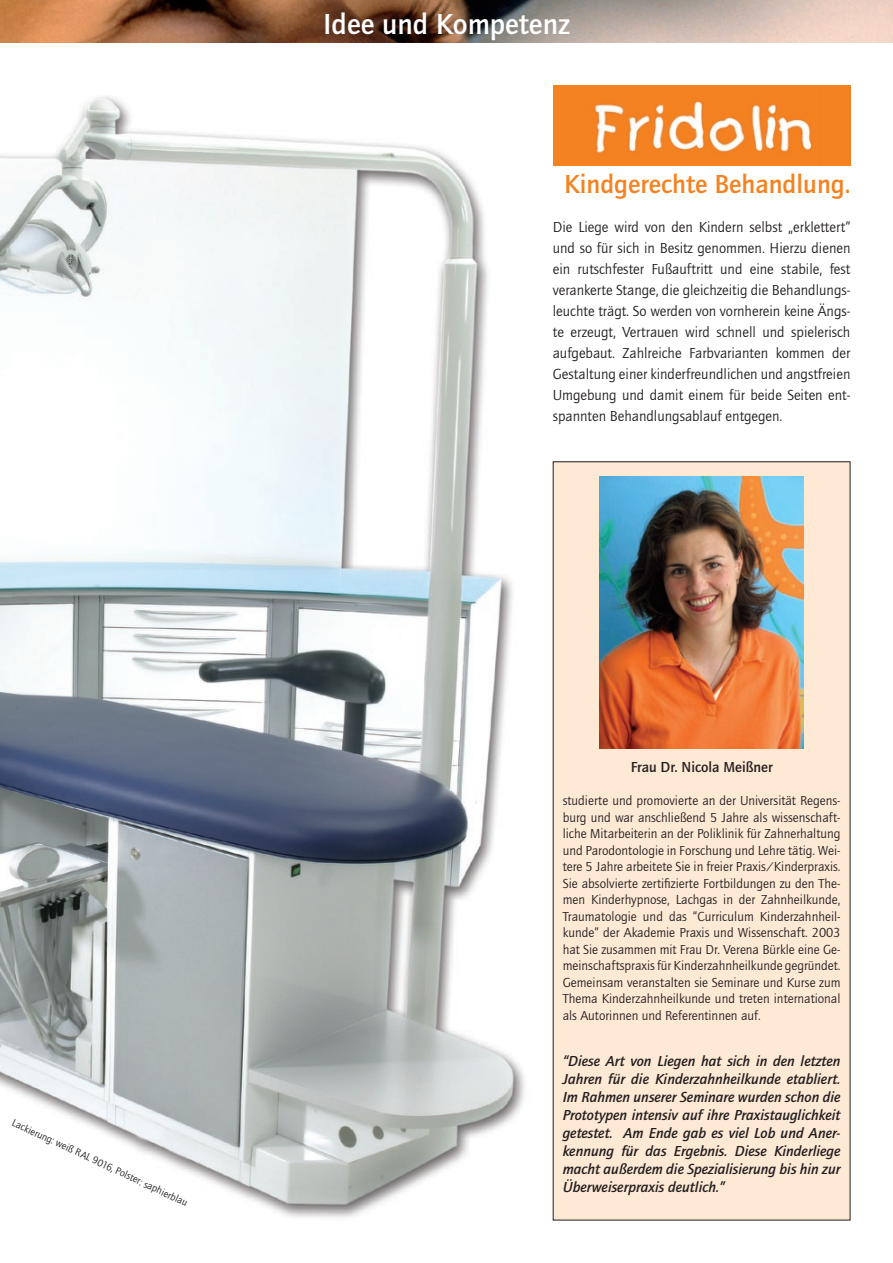
<style>
.page{position:relative;width:893px;height:1263px;background:#fff}
.page>*{position:absolute;margin:0;border:0;box-sizing:border-box;transform-origin:0 0}
.t1{font:500 30px "Quay Sans";color:#fff}
.t2{font:500 27px "Quay Sans";color:#f58220}
.t3{font:15px/21px "Quay Sans";color:#231f20;text-align:justify}
.t4{font:italic 500 15px/18px "Quay Sans";color:#231f20;text-align:justify}
.t5{font:500 15px "Quay Sans";color:#231f20}
.t6{font:13.5px/16.5px "Quay Sans";color:#231f20;text-align:justify}
.t7{font:10.5px "Quay Sans";color:#231f20}
</style>
<div class="page">
<img style="left:0;top:96px;width:587px;height:1125px">
<div style="left:553px;top:462px;width:297px;height:758px;background:#fee9d5"></div>
<img style="left:0;top:0;width:893px;height:43px">
<img style="left:599px;top:476px;width:205px;height:272px">
<div style="left:553px;top:85px;width:297px;height:80px;background:#f58220"></div>
<img style="left:594px;top:101px;width:218px;height:53px">
<p class="t7" style="left:15px;top:1116px;width:194px;rotate:25deg">Lackierung: weiß RAL 9016, Polster: saphierblau</p>
<h1 class="t1" style="left:323px;top:7px;width:248px">Idee und Kompetenz</h1>
<h2 class="t2" style="left:564px;top:169px;width:288px">Kindgerechte Behandlung.</h2>
<p class="t3" style="left:553px;top:217px;width:299px">Die Liege wird von den Kindern selbst „erklettert“ und so für sich in Besitz genommen. Hierzu dienen ein rutschfester Fußauftritt und eine stabile, fest verankerte Stange, die gleichzeitig die Behandlungs&shy;leuchte trägt. So werden von vornherein keine Ängs&shy;te erzeugt, Vertrauen wird schnell und spielerisch aufgebaut. Zahlreiche Farbvarianten kommen der Gestaltung einer kinderfreundlichen und angstfreien Umgebung und damit einem für beide Seiten ent&shy;spannten Behandlungsablauf entgegen.</p>
<p class="t5" style="left:631px;top:759px;width:143px">Frau Dr. Nicola Meißner</p>
<p class="t6" style="left:563px;top:793px;width:279px">studierte und promovierte an der Universität Regens&shy;burg und war anschließend 5 Jahre als wissenschaft&shy;liche Mitarbeiterin an der Poliklinik für Zahnerhaltung und Parodontologie in Forschung und Lehre tätig. Wei&shy;tere 5 Jahre arbeitete Sie in freier Praxis/Kinderpraxis.<br>Sie absolvierte zertifizierte Fortbildungen zu den The&shy;men Kinderhypnose, Lachgas in der Zahnheilkunde, Traumatologie und das “Curriculum Kinderzahnheil&shy;kunde” der Akademie Praxis und Wissenschaft. 2003 hat Sie zusammen mit Frau Dr. Verena Bürkle eine Ge&shy;meinschaftspraxis für Kinderzahnheilkunde gegründet.<br>Gemeinsam veranstalten sie Seminare und Kurse zum Thema Kinderzahnheilkunde und treten international als Autorinnen und Referentinnen auf.</p>
<p class="t4" style="left:563px;top:1052px;width:279px">“Diese Art von Liegen hat sich in den letzten Jahren für die Kinderzahnheilkunde etabliert.<br>Im Rahmen unserer Seminare wurden schon die Prototypen intensiv auf ihre Praxistauglichkeit getestet. Am Ende gab es viel Lob und Aner&shy;kennung für das Ergebnis. Diese Kinderliege macht außerdem die Spezialisierung bis hin zur Überweiserpraxis deutlich.”</p>
</div>
